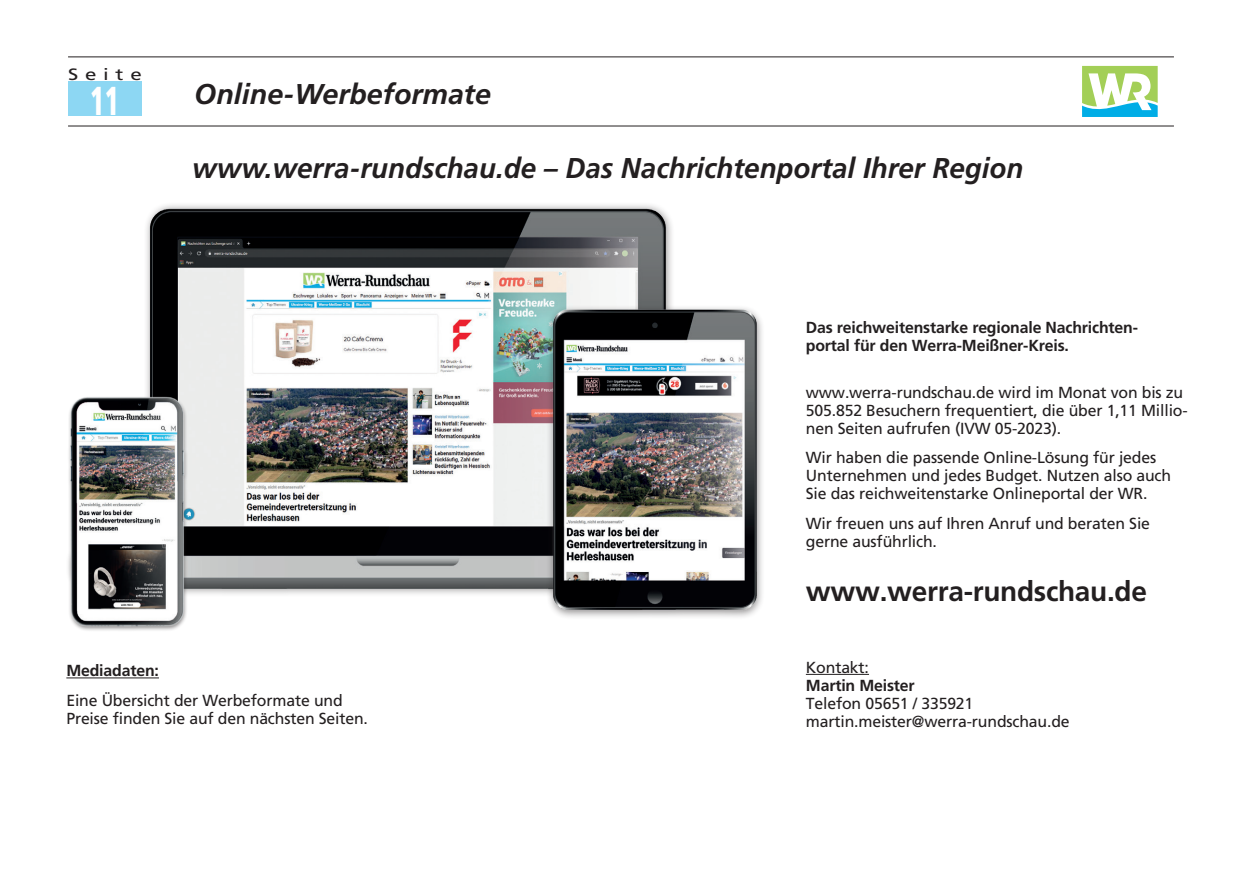
<style>
.page{position:relative;width:1242px;height:885px;background:#fff}
.page>*{position:absolute;margin:0;border:0;box-sizing:border-box;transform-origin:0 0}
.t1{font:900 condensed 40.4px "Frutiger LT Pro";color:#fff;scale:.71 1}
.t2{font:italic 700 28.6px "Frutiger LT Pro";color:#231f20}
.t3{font:700 28px "Frutiger LT Pro";letter-spacing:-.01em;color:#231f20}
.t4{font:16.4px "Frutiger LT Pro";letter-spacing:.33em;color:#231f20;scale:1.25 1}
.t5{font:16px/18px "Frutiger LT Pro";letter-spacing:-.01em;color:#231f20}
.t6{font:700 16px/18px "Frutiger LT Pro";letter-spacing:-.01em;color:#231f20}
</style>
<div class="page">
<div style="left:68px;top:82px;width:74px;height:34px;background:#8dd7f3"></div>
<hr style="left:68px;top:56px;width:1106px;height:1px;background:#231f20">
<hr style="left:68px;top:125px;width:1106px;height:1px;background:#231f20">
<svg style="left:1082px;top:66px;width:75px;height:51px"></svg>
<img style="left:146px;top:205px;width:526px;height:389px">
<img style="left:469px;top:266px;width:293px;height:351px">
<img style="left:68px;top:394px;width:177px;height:235px">
<hr style="left:66px;top:677px;width:93px;height:1px;background:#231f20">
<hr style="left:806px;top:674px;width:63px;height:1px;background:#231f20">
<p class="t4" style="left:68px;top:65px;width:60px">Seite</p>
<h1 class="t1" style="left:90px;top:76px;width:43px">11</h1>
<h2 class="t2" style="left:194px;top:77px;width:298px">Online-Werbeformate</h2>
<h2 class="t2" style="left:192px;top:151px;width:832px">www.werra-rundschau.de – Das Nachrichtenportal Ihrer Region</h2>
<p class="t6" style="left:66px;top:661px;width:94px">Mediadaten:</p>
<p class="t5" style="left:66px;top:691px;width:303px">Eine Übersicht der Werbeformate und<br>Preise finden Sie auf den nächsten Seiten.</p>
<p class="t6" style="left:806px;top:318px;width:334px">Das reichweitenstarke regionale Nachrichten&shy;portal für den Werra-Meißner-Kreis.</p>
<p class="t5" style="left:806px;top:383px;width:383px">www.werra-rundschau.de wird im Monat von bis zu<br>505.852 Besuchern frequentiert, die über 1,11 Millio&shy;nen Seiten aufrufen (IVW 05-2023).</p>
<p class="t5" style="left:806px;top:449px;width:367px">Wir haben die passende Online-Lösung für jedes<br>Unternehmen und jedes Budget. Nutzen also auch<br>Sie das reichweitenstarke Onlineportal der WR.</p>
<p class="t5" style="left:806px;top:514px;width:346px">Wir freuen uns auf Ihren Anruf und beraten Sie gerne ausführlich.</p>
<h3 class="t3" style="left:806px;top:574px;width:343px">www.werra-rundschau.de</h3>
<p class="t5" style="left:806px;top:658px;width:65px">Kontakt:</p>
<p class="t6" style="left:806px;top:676px;width:110px">Martin Meister</p>
<p class="t5" style="left:806px;top:694px;width:265px">Telefon 05651 / 335921 martin.meister@werra-rundschau.de</p>
</div>
